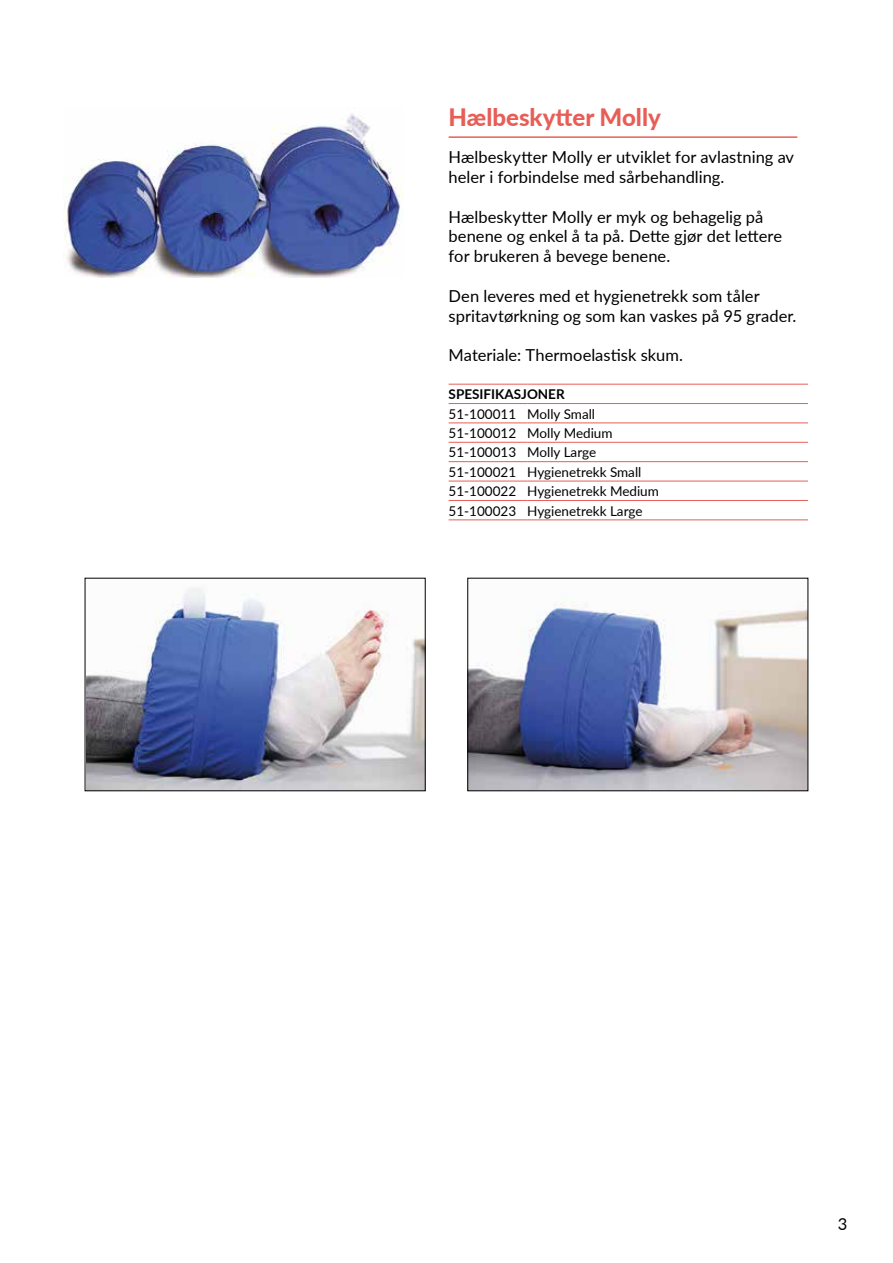
<style>
.page{position:relative;width:893px;height:1263px;background:#fff}
.page>*{position:absolute;margin:0;border:0;box-sizing:border-box;transform-origin:0 0}
.t1{font:800 24px "Lato";color:#e75e57}
.t2{font:16.5px/19.8px "Lato";color:#000}
.t3{font:13.5px/19.4px "Lato";color:#000}
.t4{font:700 13.5px "Lato";color:#000}
</style>
<div class="page">
<hr style="left:449px;top:136px;width:348px;height:2px;background:#e75e57">
<hr style="left:449px;top:384px;width:78px;height:1px;background:#e75e57">
<hr style="left:527px;top:384px;width:281px;height:1px;background:#e75e57">
<hr style="left:449px;top:403px;width:78px;height:1px;background:#e75e57">
<hr style="left:527px;top:403px;width:281px;height:1px;background:#e75e57">
<hr style="left:449px;top:422px;width:78px;height:1px;background:#e75e57">
<hr style="left:527px;top:422px;width:281px;height:1px;background:#e75e57">
<hr style="left:449px;top:442px;width:78px;height:1px;background:#e75e57">
<hr style="left:527px;top:442px;width:281px;height:1px;background:#e75e57">
<hr style="left:449px;top:461px;width:78px;height:1px;background:#e75e57">
<hr style="left:527px;top:461px;width:281px;height:1px;background:#e75e57">
<hr style="left:449px;top:481px;width:78px;height:1px;background:#e75e57">
<hr style="left:527px;top:481px;width:281px;height:1px;background:#e75e57">
<hr style="left:449px;top:500px;width:78px;height:1px;background:#e75e57">
<hr style="left:527px;top:500px;width:281px;height:1px;background:#e75e57">
<hr style="left:449px;top:519px;width:78px;height:1px;background:#e75e57">
<hr style="left:527px;top:519px;width:281px;height:1px;background:#e75e57">
<img style="left:64px;top:113px;width:340px;height:164px">
<img style="left:87px;top:588px;width:337px;height:201px">
<img style="left:469px;top:602px;width:337px;height:187px">
<h1 class="t1" style="left:449px;top:99px;width:214px">Hælbeskytter Molly</h1>
<p class="t2" style="left:449px;top:147px;width:347px">Hælbeskytter Molly er utviklet for avlastning av heler i forbindelse med sårbehandling.</p>
<p class="t2" style="left:449px;top:206px;width:335px">Hælbeskytter Molly er myk og behagelig på benene og enkel å ta på. Dette gjør det lettere for brukeren å bevege benene.</p>
<p class="t2" style="left:449px;top:285px;width:349px">Den leveres med et hygienetrekk som tåler spritavtørkning og som kan vaskes på 95 grader.</p>
<p class="t2" style="left:449px;top:345px;width:236px">Materiale: Thermoelastisk skum.</p>
<p class="t4" style="left:449px;top:384px;width:118px">SPESIFIKASJONER</p>
<p class="t3" style="left:449px;top:403px;width:212px">51-100011 Molly Small<br>51-100012 Molly Medium<br>51-100013 Molly Large<br>51-100021 Hygienetrekk Small<br>51-100022 Hygienetrekk Medium<br>51-100023 Hygienetrekk Large</p>
<p class="t2" style="left:838px;top:1213px;width:11px">3</p>
</div>
